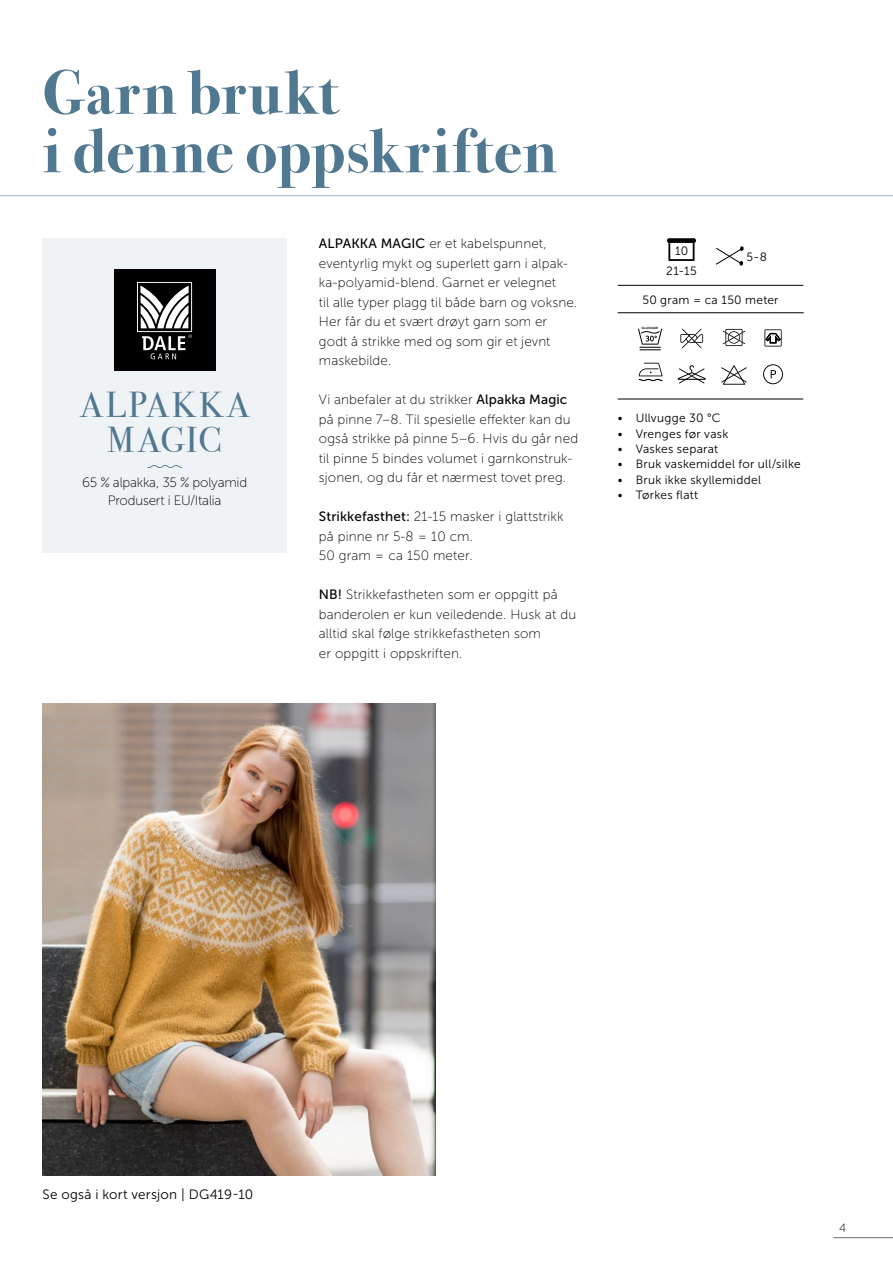
<style>
.page{position:relative;width:893px;height:1263px;background:#fff}
.page>*{position:absolute;margin:0;border:0;box-sizing:border-box;transform-origin:0 0}
.t1{font:700 63px "Bodoni Svty Two ITCTT";letter-spacing:.02em;color:#517891}
.INNHOLD_-_Midtstilt{font:36px "Bodoni Svty Two ITCTT";letter-spacing:.08em;color:#517891}
.INNHOLD{font:13.5px/19.5px "Museo Sans 100";letter-spacing:.01em;color:#000}
.INNHOLD_-_Midtstilt-2{font:13.5px "Museo Sans 100";letter-spacing:-.015em;color:#000}
.INNHOLD_-_Midtstilt-3{font:13.5px "Museo Sans 300";letter-spacing:.02em;color:#000}
.INNHOLD-2{font:12px "Museo Sans 300";letter-spacing:.02em;color:#000}
.INNHOLD_-_Midtstilt-4{font:12px "Museo Sans 300";letter-spacing:.02em;color:#000}
.t2{font:12px "Museo Sans 100";color:#000}
.t3{font:700 3px "Arial";color:#000}
.s1{font-family:"Museo Sans 500"}
</style>
<div class="page">
<hr style="left:833px;top:1237px;width:60px;height:1px;background:#6d6e71">
<hr style="left:0;top:195px;width:893px;height:1px;background:#b7cdd9">
<img style="left:43px;top:703px;width:393px;height:472px">
<div style="left:43px;top:238px;width:244px;height:315px;background:#eff3f6"></div>
<div style="left:114px;top:269px;width:102px;height:102px;background:#000"></div>
<svg style="left:137px;top:282px;width:55px;height:77px"></svg>
<svg style="left:147px;top:465px;width:35px;height:3px"></svg>
<svg style="left:716px;top:246px;width:28px;height:20px"></svg>
<svg style="left:667px;top:238px;width:29px;height:23px"></svg>
<hr style="left:618px;top:285px;width:185px;height:1px;background:#000">
<hr style="left:618px;top:312px;width:186px;height:1px;background:#000">
<hr style="left:618px;top:399px;width:185px;height:1px;background:#000">
<svg style="left:763px;top:364px;width:20px;height:20px"></svg>
<svg style="left:723px;top:329px;width:22px;height:17px"></svg>
<svg style="left:721px;top:365px;width:26px;height:20px"></svg>
<svg style="left:680px;top:329px;width:23px;height:19px"></svg>
<svg style="left:678px;top:365px;width:28px;height:18px"></svg>
<svg style="left:764px;top:329px;width:18px;height:17px"></svg>
<svg style="left:639px;top:363px;width:24px;height:18px"></svg>
<svg style="left:638px;top:328px;width:24px;height:22px"></svg>
<p class="t1" style="left:43px;top:40px;width:297px">Garn brukt</p>
<p class="t1" style="left:43px;top:99px;width:516px">i denne oppskriften</p>
<p class="INNHOLD_-_Midtstilt" style="left:81px;top:376px;width:170px">ALPAKKA</p>
<p class="INNHOLD_-_Midtstilt" style="left:107px;top:410px;width:116px">MAGIC</p>
<p class="INNHOLD_-_Midtstilt-2" style="left:82px;top:476px;width:167px">65 % alpakka, 35 % polyamid</p>
<p class="INNHOLD_-_Midtstilt-2" style="left:108px;top:494px;width:115px">Produsert i EU/Italia</p>
<p class="INNHOLD" style="left:319px;top:234px;width:251px"><span class="s1">ALPAKKA MAGIC</span> er et kabelspunnet, eventyrlig mykt og superlett garn i alpak&shy;ka-polyamid-blend. Garnet er velegnet</p>
<p class="INNHOLD" style="left:319px;top:293px;width:260px">til alle typer plagg til både barn og voksne.</p>
<p class="INNHOLD" style="left:319px;top:312px;width:233px">Her får du et svært drøyt garn som er godt å strikke med og som gir et jevnt maskebilde.</p>
<p class="INNHOLD" style="left:319px;top:390px;width:261px">Vi anbefaler at du strikker <span class="s1">Alpakka Magic </span>på pinne 7–8. Til spesielle effekter kan du også strikke på pinne 5–6. Hvis du går ned til pinne 5 bindes volumet i garnkonstruk&shy;sjonen, og du får et nærmest tovet preg.</p>
<p class="INNHOLD" style="left:319px;top:507px;width:246px"><span class="s1">Strikkefasthet:</span> 21-15 masker i glattstrikk på pinne nr 5-8 = 10 cm.</p>
<p class="INNHOLD" style="left:319px;top:546px;width:155px">50 gram = ca 150 meter.</p>
<p class="INNHOLD" style="left:319px;top:585px;width:259px"><span class="s1">NB!</span> Strikkefastheten som er oppgitt på banderolen er kun veiledende. Husk at du alltid skal følge strikkefastheten som</p>
<p class="INNHOLD" style="left:319px;top:644px;width:145px">er oppgitt i oppskriften.</p>
<p class="INNHOLD_-_Midtstilt-4" style="left:675px;top:244px;width:15px">10</p>
<p class="INNHOLD_-_Midtstilt-4" style="left:666px;top:264px;width:32px">21-15</p>
<p class="INNHOLD_-_Midtstilt-4" style="left:746px;top:250px;width:22px">5-8</p>
<p class="INNHOLD_-_Midtstilt-4" style="left:642px;top:293px;width:138px">50 gram = ca 150 meter</p>
<p class="t3" style="left:642px;top:325px;width:18px">ULLVUGGE</p>
<p class="INNHOLD-2" style="left:618px;top:412px;width:104px">• Ullvugge 30 °C</p>
<p class="INNHOLD-2" style="left:618px;top:427px;width:112px">• Vrenges før vask</p>
<p class="INNHOLD-2" style="left:618px;top:442px;width:102px">• Vaskes separat</p>
<p class="INNHOLD-2" style="left:618px;top:458px;width:184px">• Bruk vaskemiddel for ull/silke</p>
<p class="INNHOLD-2" style="left:618px;top:473px;width:145px">• Bruk ikke skyllemiddel</p>
<p class="INNHOLD-2" style="left:618px;top:488px;width:82px">• Tørkes flatt</p>
<p class="INNHOLD_-_Midtstilt-3" style="left:43px;top:1187px;width:212px">Se også i kort versjon | DG419-10</p>
<p class="t2" style="left:839px;top:1221px;width:9px">4</p>
</div>
